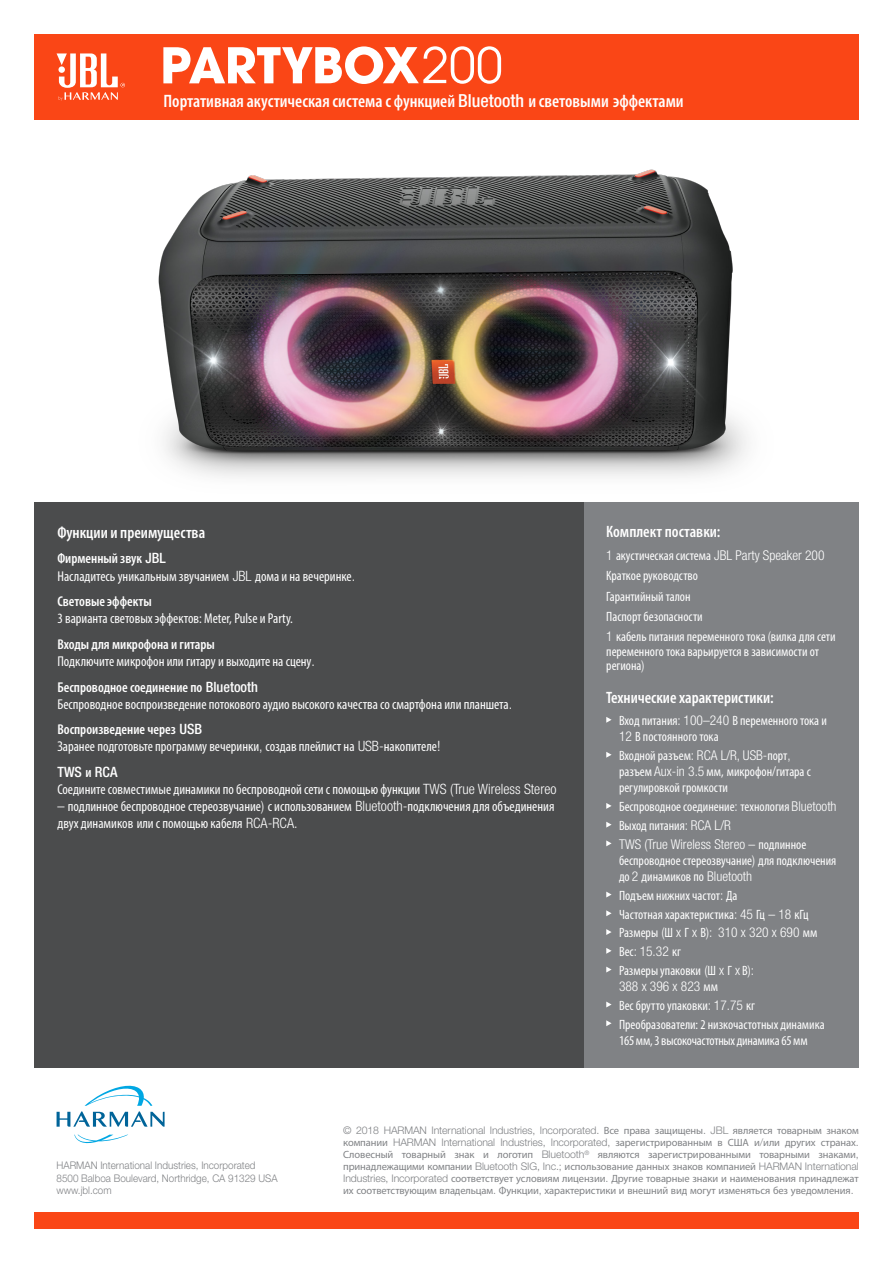
<style>
.page{position:relative;width:893px;height:1263px;background:#fff}
.page>*{position:absolute;margin:0;border:0;box-sizing:border-box;transform-origin:0 0}
.t1{font:600 condensed 18px "Myriad Pro";color:#fff}
.t2{font:600 condensed 16.5px "Myriad Pro";color:#fff}
.t3{font:condensed 14.25px/17.1px "Myriad Pro";color:#fff}
.t4{font:600 condensed 14.25px "Myriad Pro";color:#fff}
.t5{font:500 condensed 14.25px "Helvetica Neue LT Pro";color:#fff}
.t6{font:condensed 13.5px/16.2px "Myriad Pro";color:#fff}
.t7{font:300 condensed 13.5px "Helvetica Neue LT Pro";color:#fff}
.t8{font:10.5px/12px "Myriad Pro";letter-spacing:-.01em;color:#808285;text-align:justify}
.t9{font:300 10.5px "Helvetica Neue LT Pro";color:#808285;scale:.94 1}
.s1{font-family:"Helvetica Neue LT Pro";font-weight:500}
.s2{font-family:"Helvetica Neue LT Pro";font-weight:300}
.s3{font-family:"Myriad Pro";font-weight:600}
.s4{font-family:"Myriad Pro";font-weight:400}
</style>
<div class="page">
<img style="left:158px;top:169px;width:589px;height:308px">
<div style="left:34px;top:34px;width:825px;height:85px;background:#fa4616"></div>
<div style="left:34px;top:1213px;width:825px;height:16px;background:#fa4616"></div>
<svg style="left:57px;top:53px;width:68px;height:48px"></svg>
<svg style="left:74px;top:1135px;width:54px;height:8px"></svg>
<svg style="left:57px;top:1085px;width:108px;height:42px"></svg>
<div style="left:584px;top:502px;width:275px;height:565px;background:#808285"></div>
<svg style="left:606px;top:717px;width:6px;height:6px"></svg>
<svg style="left:606px;top:752px;width:6px;height:6px"></svg>
<svg style="left:606px;top:803px;width:6px;height:6px"></svg>
<svg style="left:606px;top:822px;width:6px;height:5px"></svg>
<svg style="left:606px;top:840px;width:6px;height:6px"></svg>
<svg style="left:606px;top:891px;width:6px;height:6px"></svg>
<svg style="left:606px;top:910px;width:6px;height:6px"></svg>
<svg style="left:606px;top:929px;width:6px;height:6px"></svg>
<svg style="left:606px;top:948px;width:6px;height:6px"></svg>
<svg style="left:606px;top:966px;width:6px;height:6px"></svg>
<svg style="left:606px;top:1001px;width:6px;height:6px"></svg>
<svg style="left:606px;top:1020px;width:6px;height:6px"></svg>
<div style="left:34px;top:502px;width:550px;height:565px;background:#4b4c4d"></div>
<svg style="left:163px;top:46px;width:338px;height:38px"></svg>
<p class="t1" style="left:163px;top:91px;width:522px">Портативная акустическая система с функцией <span class="s1">Bluetooth</span> и световыми эффектами</p>
<p class="t2" style="left:57px;top:523px;width:149px">Функции и преимущества</p>
<p class="t4" style="left:57px;top:551px;width:110px">Фирменный звук <span class="s1">JBL</span></p>
<p class="t3" style="left:57px;top:567px;width:299px">Насладитесь уникальным звучанием <span class="s2">JBL</span> дома и на вечеринке<span class="s2">.</span></p>
<p class="t4" style="left:57px;top:594px;width:96px">Световые эффекты</p>
<p class="t3" style="left:57px;top:610px;width:237px">3 варианта световых эффектов: Meter, Pulse и Party.</p>
<p class="t4" style="left:57px;top:636px;width:159px">Входы для микрофона и гитары</p>
<p class="t3" style="left:57px;top:653px;width:259px">Подключите микрофон или гитару и выходите на сцену<span class="s2">.</span></p>
<p class="t4" style="left:57px;top:679px;width:202px">Беспроводное соединение по <span class="s1">Bluetooth</span></p>
<p class="t3" style="left:57px;top:695px;width:456px">Беспроводное воспроизведение потокового аудио высокого качества со смартфона или планшета<span class="s2">.</span></p>
<p class="t4" style="left:57px;top:722px;width:146px">Воспроизведение через <span class="s1">USB</span></p>
<p class="t3" style="left:57px;top:738px;width:384px">Заранее подготовьте программу вечеринки<span class="s2">,</span> создав плейлист на <span class="s2">USB-</span>накопителе<span class="s2">!</span></p>
<p class="t5" style="left:57px;top:763px;width:62px">TWS <span class="s3">и</span> RCA</p>
<p class="t3" style="left:57px;top:781px;width:501px">Соедините совместимые динамики по беспроводной сети с помощью функции <span class="s2">TWS (True Wireless Stereo</span></p>
<p class="t3" style="left:57px;top:798px;width:498px"><span class="s2">–</span> подлинное беспроводное стереозвучание<span class="s2">)</span> с использованием <span class="s2">Bluetooth-</span>подключения для объединения двух динамиков или с помощью кабеля <span class="s2">RCA-RCA.</span></p>
<p class="t2" style="left:606px;top:522px;width:116px">Комплект поставки:</p>
<p class="t7" style="left:606px;top:547px;width:220px">1 <span class="s4">акустическая система</span> JBL Party Speaker 200</p>
<p class="t6" style="left:606px;top:567px;width:93px">Краткое руководство</p>
<p class="t6" style="left:606px;top:588px;width:86px">Гарантийный талон</p>
<p class="t6" style="left:606px;top:608px;width:98px">Паспорт безопасности</p>
<p class="t6" style="left:606px;top:630px;width:231px;line-height:14.2px"><span class="s2">1</span> кабель питания переменного тока <span class="s2">(</span>вилка для сети переменного тока варьируется в зависимости от региона<span class="s2">)</span></p>
<p class="t2" style="left:606px;top:688px;width:169px">Технические характеристики:</p>
<p class="t6" style="left:619px;top:712px;width:209px">Вход питания<span class="s2">: 100–240</span> В переменного тока и<br><span class="s2">12</span> В постоянного тока</p>
<p class="t6" style="left:619px;top:747px;width:193px">Входной разъем<span class="s2">: RCA L/R, USB-</span>порт<span class="s2">, </span>разъем <span class="s2">Aux-in 3.5</span> мм, микрофон<span class="s2">/</span>гитара с регулировкой громкости</p>
<p class="t6" style="left:619px;top:798px;width:219px">Беспроводное соединение<span class="s2">:</span> технология <span class="s2">Bluetooth</span></p>
<p class="t6" style="left:619px;top:817px;width:113px">Выход питания<span class="s2">: RCA L/R</span></p>
<p class="t6" style="left:619px;top:836px;width:219px"><span class="s2">TWS (True Wireless Stereo –</span> подлинное беспроводное стереозвучание<span class="s2">)</span> для подключения до <span class="s2">2</span> динамиков по <span class="s2">Bluetooth</span></p>
<p class="t6" style="left:619px;top:887px;width:120px">Подъем нижних частот<span class="s2">:</span> Да</p>
<p class="t6" style="left:619px;top:906px;width:191px">Частотная характеристика<span class="s2">: 45</span> Гц <span class="s2">– 18</span> кГц</p>
<p class="t7" style="left:619px;top:925px;width:200px"><span class="s4">Размеры</span> (<span class="s4">Ш</span> x <span class="s4">Г</span> x <span class="s4">В</span>): 310 x 320 x 690 <span class="s4">мм</span></p>
<p class="t7" style="left:619px;top:943px;width:63px"><span class="s4">Вес</span>: 15.32 <span class="s4">кг</span></p>
<p class="t6" style="left:619px;top:962px;width:137px">Размеры упаковки <span class="s2">(</span>Ш <span class="s2">x</span> Г <span class="s2">x</span> В<span class="s2">):<br>388 x 396 x 823</span> мм</p>
<p class="t6" style="left:619px;top:997px;width:138px">Вес брутто упаковки<span class="s2">: 17.75</span> кг</p>
<p class="t6" style="left:619px;top:1016px;width:207px">Преобразователи: 2 низкочастотных динамика<br>165 мм, 3 высокочастотных динамика 65 мм</p>
<p class="t9" style="left:57px;top:1159px;width:213px">HARMAN International Industries, Incorporated</p>
<p class="t9" style="left:57px;top:1171px;width:237px">8500 Balboa Boulevard, Northridge, CA 91329 USA</p>
<p class="t9" style="left:57px;top:1184px;width:60px">www.jbl.com</p>
<p class="t8" style="left:343px;top:1124px;width:517px"><span class="s2">© 2018 HARMAN International Industries, Incorporated.</span> Все права защищены<span class="s2">. JBL</span> является товарным знаком компании <span class="s2">HARMAN International Industries, Incorporated,</span> зарегистрированным в США и<span class="s2">/</span>или других странах<span class="s2">.<br></span>Словесный товарный знак и логотип <span class="s2">Bluetooth</span><sup>®</sup> являются зарегистрированными товарными знаками<span class="s2">, </span>принадлежащими компании <span class="s2">Bluetooth SIG, Inc.;</span> использование данных знаков компанией <span class="s2">HARMAN International Industries, Incorporated</span> соответствует условиям лицензии<span class="s2">.</span> Другие товарные знаки и наименования принадлежат их соответствующим владельцам<span class="s2">.</span> Функции<span class="s2">,</span> характеристики и внешний вид могут изменяться без уведомления<span class="s2">.</span></p>
</div>
